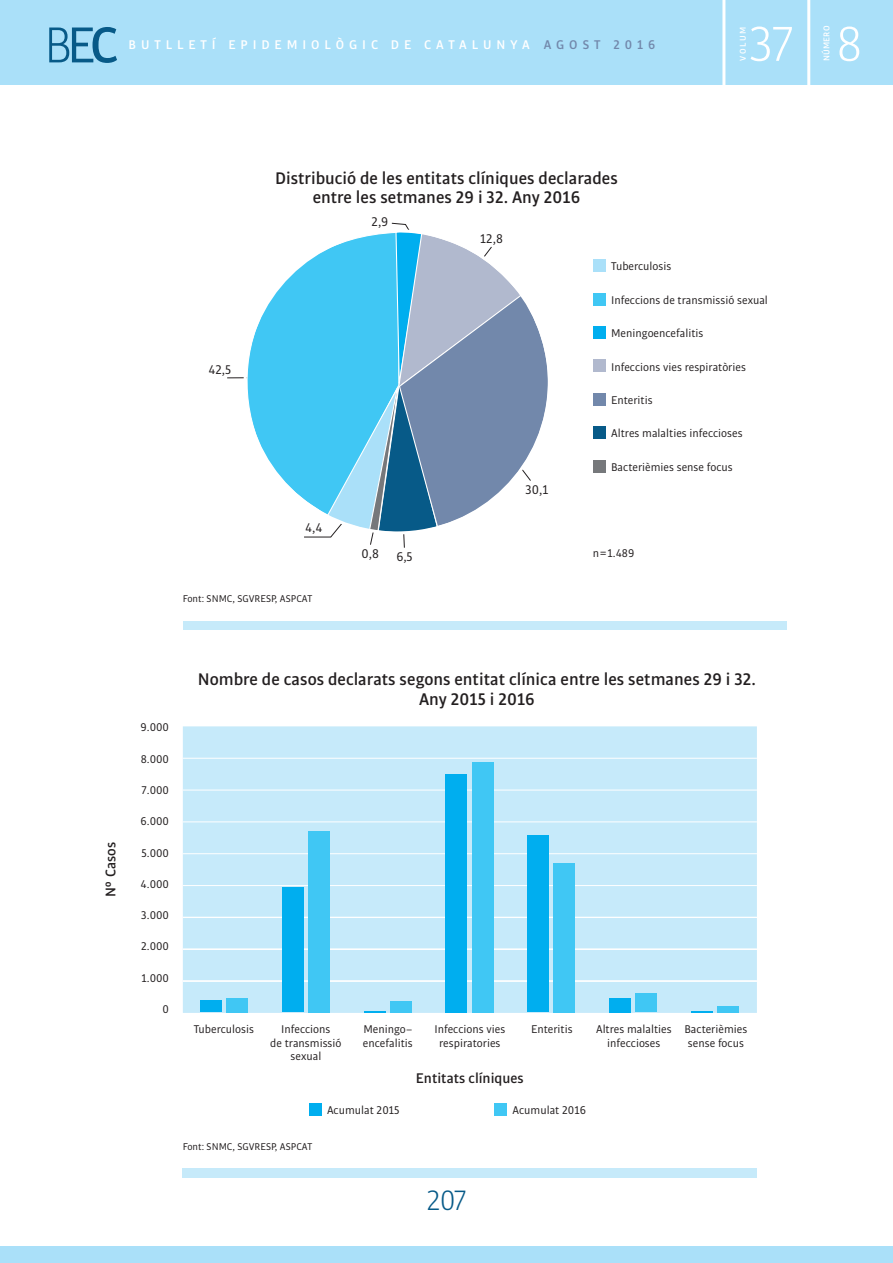
<style>
.page{position:relative;width:893px;height:1263px;background:#fff}
.page>*{position:absolute;margin:0;border:0;box-sizing:border-box;transform-origin:0 0}
.t1{font:300 54px "Bulo";color:#075a88}
.t2{font:300 52.5px "Bulo";color:#fff}
.t3{font:300 30px "Bulo";color:#075a88}
.t4{font:500 18px/19.5px "Bulo";color:#231f20;text-align:center}
.t5{font:500 15px "Bulo";color:#231f20}
.t6{font:500 13.5px "Bulo";letter-spacing:.365em;color:#fff}
.t7{font:13.5px "Bulo";color:#231f20}
.t8{font:12px/13.5px "Bulo";color:#231f20;text-align:center}
.t9{font:10.5px "Bulo";color:#231f20}
.t10{font:500 9px "Bulo";letter-spacing:.025em;color:#fff}
.s1{font-weight:400}
.s2{font-weight:500}
.s3{color:#7288ab}
</style>
<div class="page">
<div style="left:0;top:0;width:893px;height:85px;background:#aae0f9"></div>
<hr style="left:722px;top:0;width:3px;height:85px;background:#fff">
<hr style="left:807px;top:0;width:3px;height:85px;background:#fff">
<div style="left:0;top:1246px;width:893px;height:17px;background:#aae0f9"></div>
<div style="left:183px;top:621px;width:604px;height:9px;background:#c6eafa"></div>
<div style="left:593px;top:259px;width:13px;height:13px;background:#aae0f9"></div>
<div style="left:593px;top:326px;width:13px;height:13px;background:#00aeef"></div>
<div style="left:593px;top:360px;width:13px;height:12px;background:#b1b9ce"></div>
<div style="left:593px;top:393px;width:13px;height:13px;background:#7288ab"></div>
<div style="left:593px;top:426px;width:13px;height:13px;background:#075a88"></div>
<div style="left:593px;top:460px;width:13px;height:13px;background:#76787b"></div>
<div style="left:593px;top:293px;width:13px;height:12px;background:#40c7f4"></div>
<div style="left:183px;top:726px;width:574px;height:287px;background:#c6eafa"></div>
<hr style="left:183px;top:758px;width:574px;height:1px;background:#fff">
<hr style="left:183px;top:790px;width:574px;height:1px;background:#fff">
<hr style="left:183px;top:822px;width:574px;height:1px;background:#fff">
<hr style="left:183px;top:853px;width:574px;height:1px;background:#fff">
<hr style="left:183px;top:885px;width:574px;height:1px;background:#fff">
<hr style="left:183px;top:949px;width:574px;height:1px;background:#fff">
<hr style="left:183px;top:917px;width:574px;height:1px;background:#fff">
<hr style="left:183px;top:981px;width:574px;height:1px;background:#fff">
<div style="left:183px;top:1168px;width:574px;height:10px;background:#c6eafa"></div>
<div style="left:200px;top:1000px;width:21px;height:12px;background:#00aeef"></div>
<div style="left:226px;top:998px;width:21px;height:14px;background:#40c7f4"></div>
<div style="left:390px;top:1001px;width:21px;height:11px;background:#40c7f4"></div>
<svg style="left:691px;top:1011px;width:22px;height:1px"></svg>
<div style="left:718px;top:1006px;width:21px;height:6px;background:#40c7f4"></div>
<div style="left:282px;top:887px;width:21px;height:125px;background:#00aeef"></div>
<div style="left:308px;top:831px;width:21px;height:181px;background:#40c7f4"></div>
<div style="left:446px;top:774px;width:21px;height:238px;background:#00aeef"></div>
<div style="left:472px;top:762px;width:21px;height:250px;background:#40c7f4"></div>
<div style="left:528px;top:836px;width:21px;height:176px;background:#00aeef"></div>
<div style="left:554px;top:863px;width:21px;height:149px;background:#40c7f4"></div>
<div style="left:610px;top:998px;width:21px;height:14px;background:#00aeef"></div>
<div style="left:636px;top:993px;width:21px;height:19px;background:#40c7f4"></div>
<div style="left:309px;top:1103px;width:12px;height:12px;background:#00aeef"></div>
<div style="left:494px;top:1103px;width:13px;height:12px;background:#40c7f4"></div>
<svg style="left:227px;top:377px;width:13px;height:1px"></svg>
<svg style="left:240px;top:265px;width:63px;height:233px;fill:#40c7f4"></svg>
<svg style="left:303px;top:222px;width:244px;height:326px"></svg>
<svg style="left:364px;top:1011px;width:21px;height:1px"></svg>
<h1 class="t1" style="left:44px;top:12px;width:76px">B<span class="s1">E</span><span class="s2">C</span></h1>
<p class="t10" style="left:737px;top:61px;width:36px;rotate:-90deg">VOLUM</p>
<h2 class="t2" style="left:749px;top:12px;width:46px">37</h2>
<p class="t10" style="left:821px;top:61px;width:37px;rotate:-90deg">NÚMERO</p>
<h2 class="t2" style="left:836px;top:12px;width:28px">8</h2>
<p class="t6" style="left:129px;top:36px;width:528px">BUTLLETÍ EPIDEMIOLÒGIC DE CATALUNYA <span class="s3">AGOST 2016</span></p>
<h3 class="t4" style="left:275px;top:168px;width:344px">Distribució de les entitats clíniques declarades entre les setmanes 29 i 32. Any 2016</h3>
<p class="t7" style="left:208px;top:361px;width:25px">42,5</p>
<p class="t7" style="left:371px;top:214px;width:18px">2,9</p>
<p class="t7" style="left:305px;top:519px;width:19px">4,4</p>
<p class="t9" style="left:183px;top:592px;width:131px">Font: SNMC, SGVRESP, ASPCAT</p>
<p class="t7" style="left:361px;top:546px;width:19px">0,8</p>
<p class="t7" style="left:397px;top:548px;width:18px">6,5</p>
<p class="t7" style="left:480px;top:230px;width:24px">12,8</p>
<p class="t7" style="left:526px;top:481px;width:24px">30,1</p>
<p class="t8" style="left:611px;top:259px;width:62px">Tuberculosis</p>
<p class="t8" style="left:611px;top:293px;width:158px">Infeccions de transmissió sexual</p>
<p class="t8" style="left:611px;top:326px;width:94px">Meningoencefalitis</p>
<p class="t8" style="left:611px;top:360px;width:136px">Infeccions vies respiratòries</p>
<p class="t8" style="left:611px;top:393px;width:43px">Enteritis</p>
<p class="t8" style="left:611px;top:426px;width:133px">Altres malalties infeccioses</p>
<p class="t8" style="left:611px;top:460px;width:123px">Bacterièmies sense focus</p>
<p class="t8" style="left:593px;top:546px;width:43px">n=1.489</p>
<p class="t5" style="left:101px;top:897px;width:56px;rotate:-90deg">Nº Casos</p>
<p class="t8" style="left:141px;top:720px;width:30px">9.000</p>
<p class="t8" style="left:141px;top:752px;width:30px">8.000</p>
<p class="t8" style="left:142px;top:783px;width:29px">7.000</p>
<p class="t8" style="left:141px;top:814px;width:30px">6.000</p>
<p class="t8" style="left:141px;top:845px;width:29px">5.000</p>
<p class="t8" style="left:141px;top:877px;width:30px">4.000</p>
<p class="t8" style="left:141px;top:908px;width:29px">3.000</p>
<p class="t8" style="left:141px;top:939px;width:30px">2.000</p>
<p class="t8" style="left:141px;top:971px;width:29px">1.000</p>
<p class="t8" style="left:163px;top:1002px;width:8px">0</p>
<h3 class="t4" style="left:198px;top:669px;width:560px">Nombre de casos declarats segons entitat clínica entre les setmanes 29 i 32.<br>Any 2015 i 2016</h3>
<p class="t8" style="left:194px;top:1022px;width:62px">Tuberculosis</p>
<p class="t8" style="left:270px;top:1022px;width:73px">Infeccions<br>de transmissió sexual</p>
<p class="t8" style="left:363px;top:1022px;width:51px;text-align:left">Meningo– encefalitis</p>
<p class="t8" style="left:434px;top:1022px;width:72px">Infeccions vies respiratories</p>
<p class="t8" style="left:531px;top:1022px;width:43px">Enteritis</p>
<p class="t8" style="left:596px;top:1022px;width:77px">Altres malalties infeccioses</p>
<p class="t8" style="left:684px;top:1022px;width:64px;text-align:left">Bacterièmies sense focus</p>
<p class="t5" style="left:416px;top:1069px;width:109px">Entitats clíniques</p>
<p class="t9" style="left:183px;top:1140px;width:131px">Font: SNMC, SGVRESP, ASPCAT</p>
<p class="t8" style="left:327px;top:1103px;width:74px">Acumulat 2015</p>
<p class="t8" style="left:512px;top:1103px;width:75px">Acumulat 2016</p>
<h3 class="t3" style="left:426px;top:1182px;width:42px">207</h3>
</div>
